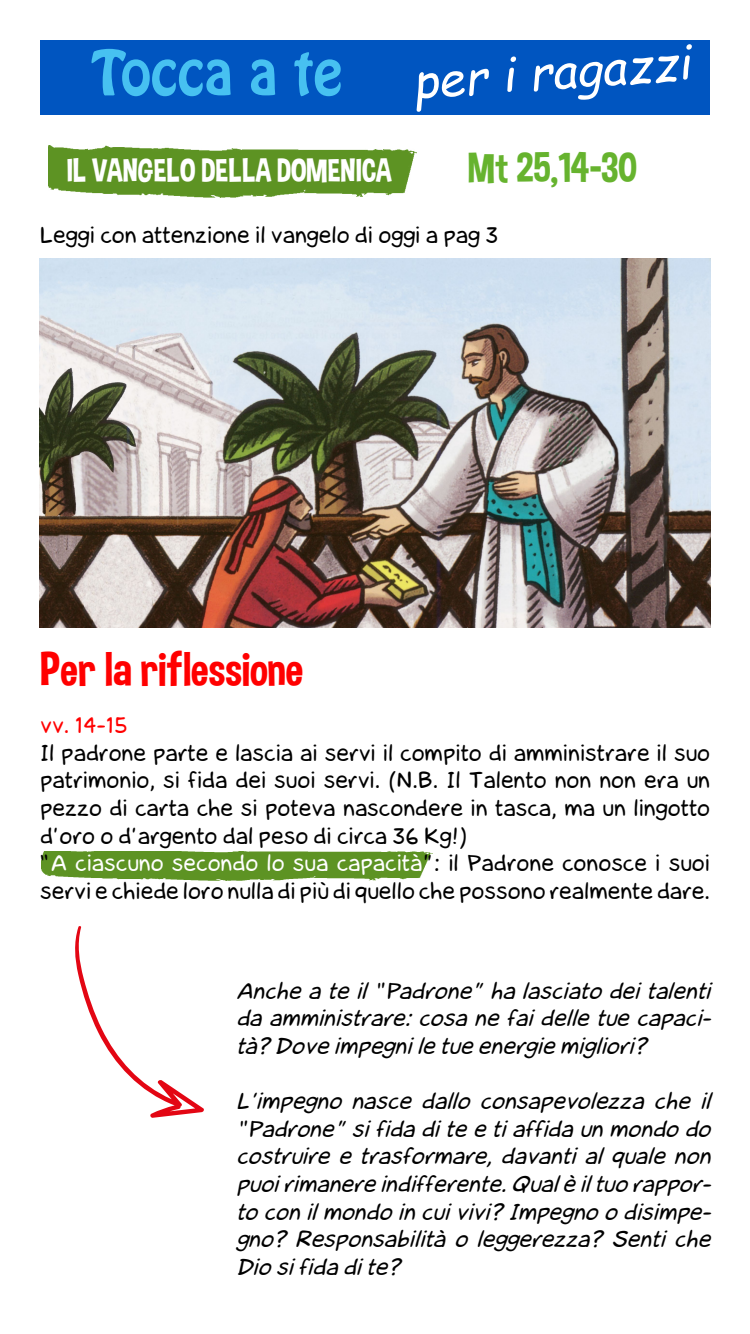
<style>
.page{position:relative;width:750px;height:1334px;background:#fff}
.page>*{position:absolute;margin:0;border:0;box-sizing:border-box;transform-origin:0 0}
.t1{font:55px "Hobo Std";color:#47c1f1}
.t2{font:48px "Dimbo";color:#f00}
.t3{font:italic 47.8px "Comic Sans MS";color:#fff}
.t4{font:42px "Dimbo";color:#66b32e}
.t5{font:33px "Dimbo";color:#fff}
.t6{font:italic 23px/27.6px "la Cartoonerie";color:#000;text-align:justify}
.t7{font:23px/27.6px "la Cartoonerie";color:#000}
.t8{font:23px "la Cartoonerie";color:#f00}
.s1{color:#fff}
</style>
<div class="page">
<img style="left:42px;top:851px;width:391px;height:29px">
<div style="left:40px;top:40px;width:670px;height:75px;background:#0055c0"></div>
<img style="left:49px;top:146px;width:368px;height:51px">
<img style="left:40px;top:258px;width:670px;height:370px">
<svg style="left:75px;top:926px;width:129px;height:192px"></svg>
<h1 class="t1" style="left:92px;top:35px;width:253px">Tocca a te</h1>
<h3 class="t3" style="left:411px;top:46px;width:280px;rotate:-4deg">per i ragazzi</h3>
<h3 class="t5" style="left:67px;top:150px;width:326px">IL VANGELO DELLA DOMENICA</h3>
<h3 class="t4" style="left:468px;top:143px;width:170px">Mt 25,14-30</h3>
<p class="t7" style="left:40px;top:221px;width:460px">Leggi con attenzione il vangelo di oggi a pag 3</p>
<h2 class="t2" style="left:40px;top:640px;width:265px">Per la riflessione</h2>
<p class="t8" style="left:40px;top:712px;width:89px">vv. 14-15</p>
<p class="t7" style="left:40px;top:739px;width:672px">Il padrone parte e lascia ai servi il compito di amministrare il suo patrimonio, si fida dei suoi servi. (N.B. Il Talento non non era un pezzo di carta che si poteva nascondere in tasca, ma un lingotto d’oro o d’argento dal peso di circa 36 Kg!)<br>“<span class="s1">A ciascuno secondo lo sua capacità</span>”: il Padrone conosce i suoi servi e chiede loro nulla di più di quello che possono realmente dare.</p>
<p class="t6" style="left:236px;top:977px;width:483px">Ancheateil“Padrone”halasciatodeitalenti daamministrare:cosanefaidelletuecapaci&shy;tà?Doveimpegniletueenergiemigliori?</p>
<p class="t6" style="left:236px;top:1087px;width:483px">L’impegno nasce dallo consapevolezza che il “Padrone”sifidaditeetiaffidaunmondodo costruire e trasformare, davanti al quale non puoirimanereindifferente.Qualèiltuorappor&shy;toconilmondoincuivivi?Impegnoodisimpe&shy;gno? Responsabilità o leggerezza? Senti che Diosifidadite?</p>
</div>
